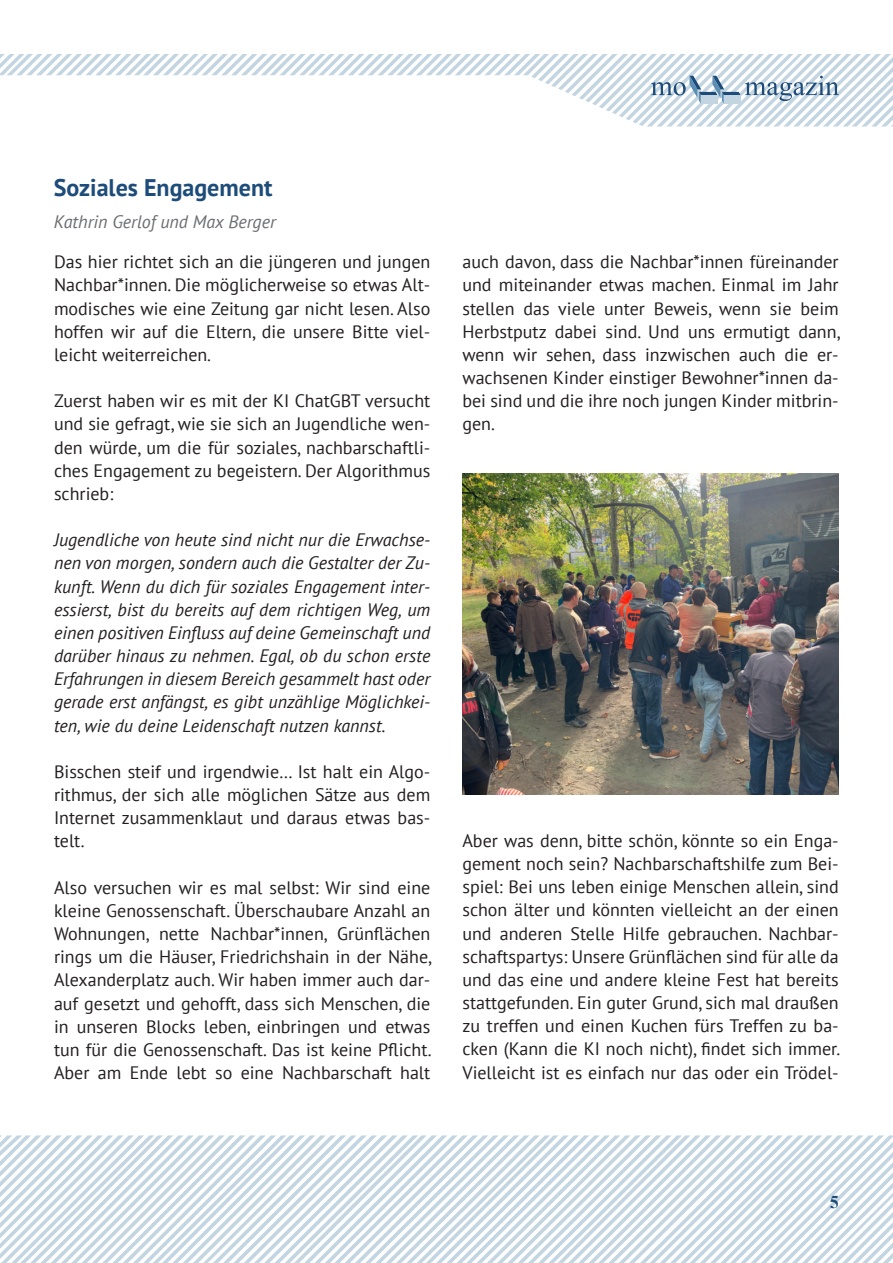
<style>
.page{position:relative;width:893px;height:1263px;background:#fff}
.page>*{position:absolute;margin:0;border:0;box-sizing:border-box;transform-origin:0 0}
.t1{font:700 24px "PT Sans";color:#1d4c7a}
.t2{font:18px/23.1px "PT Sans";color:#231f20;text-align:justify}
.t3{font:italic 18px/23.1px "PT Sans";color:#231f20;text-align:justify}
.t4{font:italic 18px "PT Sans";color:#6c6d70}
.t5{font:700 18px "Times New Roman";color:#1d4c7a}
</style>
<div class="page">
<svg style="left:0;top:54px;width:893px;height:72px"></svg>
<svg style="left:0;top:1135px;width:893px;height:128px"></svg>
<img style="left:462px;top:474px;width:377px;height:321px">
<h1 class="t1" style="left:54px;top:178px;width:220px">Soziales Engagement</h1>
<p class="t4" style="left:54px;top:214px;width:224px">Kathrin Gerlof und Max Berger</p>
<p class="t2" style="left:54px;top:252px;width:378px">Das hier richtet sich an die jüngeren und jungen Nachbar*innen. Die möglicherweise so etwas Alt&shy;modisches wie eine Zeitung gar nicht lesen. Also hoffen wir auf die Eltern, die unsere Bitte viel&shy;leicht weiterreichen.</p>
<p class="t2" style="left:54px;top:391px;width:378px">Zuerst haben wir es mit der KI ChatGBT versucht und sie gefragt, wie sie sich an Jugendliche wen&shy;den würde, um die für soziales, nachbarschaftli&shy;ches Engagement zu begeistern. Der Algorithmus schrieb:</p>
<p class="t3" style="left:54px;top:530px;width:378px">Jugendliche von heute sind nicht nur die Erwachse&shy;nen von morgen, sondern auch die Gestalter der Zu&shy;kunft. Wenn du dich für soziales Engagement inter&shy;essierst, bist du bereits auf dem richtigen Weg, um einen positiven Einfluss auf deine Gemeinschaft und darüber hinaus zu nehmen. Egal, ob du schon erste Erfahrungen in diesem Bereich gesammelt hast oder gerade erst anfängst, es gibt unzählige Möglichkei&shy;ten, wie du deine Leidenschaft nutzen kannst.</p>
<p class="t2" style="left:54px;top:762px;width:378px">Bisschen steif und irgendwie… Ist halt ein Algo&shy;rithmus, der sich alle möglichen Sätze aus dem Internet zusammenklaut und daraus etwas bas&shy;telt.</p>
<p class="t2" style="left:54px;top:878px;width:379px">Also versuchen wir es mal selbst: Wir sind eine kleine Genossenschaft. Überschaubare Anzahl an Wohnungen, nette Nachbar*innen, Grünflächen rings um die Häuser, Friedrichshain in der Nähe, Alexanderplatz auch. Wir haben immer auch dar&shy;auf gesetzt und gehofft, dass sich Menschen, die in unseren Blocks leben, einbringen und etwas tun für die Genossenschaft. Das ist keine Pflicht.<br>Aber am Ende lebt so eine Nachbarschaft halt</p>
<p class="t2" style="left:462px;top:252px;width:379px">auch davon, dass die Nachbar*innen füreinander und miteinander etwas machen. Einmal im Jahr stellen das viele unter Beweis, wenn sie beim Herbstputz dabei sind. Und uns ermutigt dann, wenn wir sehen, dass inzwischen auch die er&shy;wachsenen Kinder einstiger Bewohner*innen da&shy;bei sind und die ihre noch jungen Kinder mitbrin&shy;gen.</p>
<p class="t2" style="left:462px;top:831px;width:379px">Aber was denn, bitte schön, könnte so ein Enga&shy;gement noch sein? Nachbarschaftshilfe zum Bei&shy;spiel: Bei uns leben einige Menschen allein, sind schon älter und könnten vielleicht an der einen und anderen Stelle Hilfe gebrauchen. Nachbar&shy;schaftspartys: Unsere Grünflächen sind für alle da und das eine und andere kleine Fest hat bereits stattgefunden. Ein guter Grund, sich mal draußen zu treffen und einen Kuchen fürs Treffen zu ba&shy;cken (Kann die KI noch nicht), findet sich immer.<br>Vielleicht ist es einfach nur das oder ein Trödel-</p>
<p class="t5" style="left:830px;top:1195px;width:10px">5</p>
</div>
